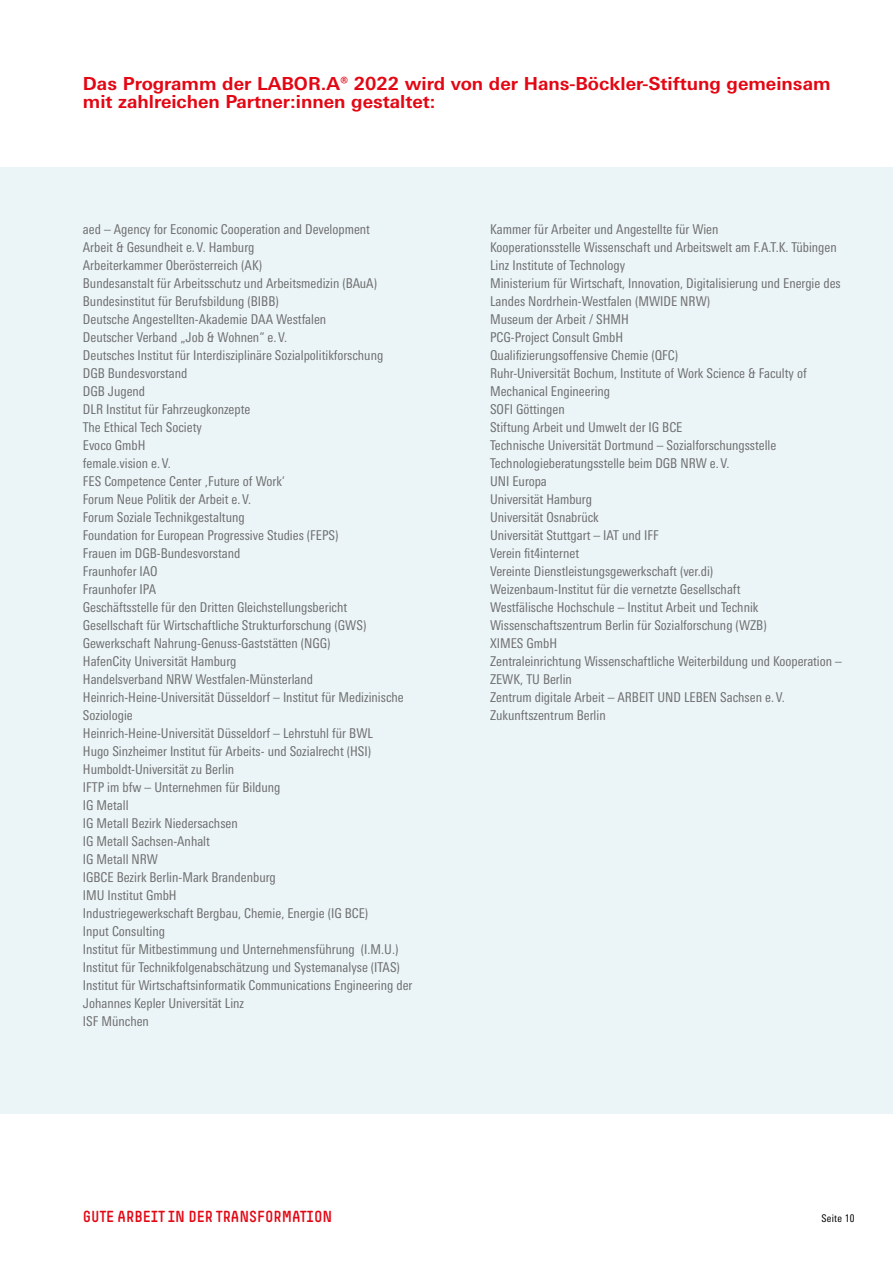
<style>
.page{position:relative;width:893px;height:1263px;background:#fff}
.page>*{position:absolute;margin:0;border:0;box-sizing:border-box;transform-origin:0 0}
.Programmpunkt_Rot{font:700 18px/18px "Univers Next Pro";color:#e30613}
.t1{font:15.75px "Simple HBS";color:#e30613}
.Name__Funktion_Insti{font:condensed 13.5px/18px "Univers Next Pro";color:#706f6f}
.t2{font:condensed 10.5px "Univers Next Pro";letter-spacing:.025em;color:#000}
</style>
<div class="page">
<div style="left:0;top:168px;width:893px;height:946px;background:#ebf5f8"></div>
<p class="Programmpunkt_Rot" style="left:83px;top:74px;width:749px">Das Programm der LABOR.A® 2022 wird von der Hans-Böckler-Stiftung gemeinsam mit zahlreichen Partner:innen gestaltet:</p>
<p class="Name__Funktion_Insti" style="left:83px;top:220px;width:289px">aed – Agency for Economic Cooperation and Development</p>
<p class="Name__Funktion_Insti" style="left:83px;top:238px;width:173px">Arbeit &amp; Gesundheit e.V. Hamburg</p>
<p class="Name__Funktion_Insti" style="left:83px;top:256px;width:181px">Arbeiterkammer Oberösterreich (AK)</p>
<p class="Name__Funktion_Insti" style="left:83px;top:274px;width:296px">Bundesanstalt für Arbeitsschutz und Arbeitsmedizin (BAuA)</p>
<p class="Name__Funktion_Insti" style="left:83px;top:292px;width:197px">Bundesinstitut für Berufsbildung (BIBB)</p>
<p class="Name__Funktion_Insti" style="left:83px;top:310px;width:245px">Deutsche Angestellten-Akademie DAA Westfalen</p>
<p class="Name__Funktion_Insti" style="left:83px;top:328px;width:206px">Deutscher Verband „Job &amp; Wohnen“ e.V.</p>
<p class="Name__Funktion_Insti" style="left:83px;top:346px;width:302px">Deutsches Institut für Interdisziplinäre Sozialpolitikforschung</p>
<p class="Name__Funktion_Insti" style="left:83px;top:364px;width:106px">DGB Bundesvorstand</p>
<p class="Name__Funktion_Insti" style="left:83px;top:382px;width:64px">DGB Jugend</p>
<p class="Name__Funktion_Insti" style="left:83px;top:400px;width:169px">DLR Institut für Fahrzeugkonzepte</p>
<p class="Name__Funktion_Insti" style="left:83px;top:418px;width:121px">The Ethical Tech Society</p>
<p class="Name__Funktion_Insti" style="left:83px;top:436px;width:64px">Evoco GmbH</p>
<p class="Name__Funktion_Insti" style="left:83px;top:454px;width:89px">female.vision e.V.</p>
<p class="Name__Funktion_Insti" style="left:83px;top:472px;width:203px">FES Competence Center ‚Future of Work‘</p>
<p class="Name__Funktion_Insti" style="left:83px;top:490px;width:170px">Forum Neue Politik der Arbeit e.V.</p>
<p class="Name__Funktion_Insti" style="left:83px;top:508px;width:163px">Forum Soziale Technikgestaltung</p>
<p class="Name__Funktion_Insti" style="left:83px;top:526px;width:257px">Foundation for European Progressive Studies (FEPS)</p>
<p class="Name__Funktion_Insti" style="left:83px;top:544px;width:159px">Frauen im DGB-Bundesvorstand</p>
<p class="Name__Funktion_Insti" style="left:83px;top:562px;width:76px">Fraunhofer IAO</p>
<p class="Name__Funktion_Insti" style="left:83px;top:580px;width:75px">Fraunhofer IPA</p>
<p class="Name__Funktion_Insti" style="left:83px;top:598px;width:266px">Geschäftsstelle für den Dritten Gleichstellungsbericht</p>
<p class="Name__Funktion_Insti" style="left:83px;top:616px;width:285px">Gesellschaft für Wirtschaftliche Strukturforschung (GWS)</p>
<p class="Name__Funktion_Insti" style="left:83px;top:634px;width:249px">Gewerkschaft Nahrung-Genuss-Gaststätten (NGG)</p>
<p class="Name__Funktion_Insti" style="left:83px;top:652px;width:155px">HafenCity Universität Hamburg</p>
<p class="Name__Funktion_Insti" style="left:83px;top:670px;width:232px">Handelsverband NRW Westfalen-Münsterland</p>
<p class="Name__Funktion_Insti" style="left:83px;top:688px;width:322px">Heinrich-Heine-Universität Düsseldorf – Institut für Medizinische<br>Soziologie</p>
<p class="Name__Funktion_Insti" style="left:83px;top:724px;width:292px">Heinrich-Heine-Universität Düsseldorf – Lehrstuhl für BWL</p>
<p class="Name__Funktion_Insti" style="left:83px;top:742px;width:290px">Hugo Sinzheimer Institut für Arbeits- und Sozialrecht (HSI)</p>
<p class="Name__Funktion_Insti" style="left:83px;top:760px;width:153px">Humboldt-Universität zu Berlin</p>
<p class="Name__Funktion_Insti" style="left:83px;top:778px;width:199px">IFTP im bfw – Unternehmen für Bildung</p>
<p class="Name__Funktion_Insti" style="left:83px;top:796px;width:47px">IG Metall</p>
<p class="Name__Funktion_Insti" style="left:83px;top:814px;width:156px">IG Metall Bezirk Niedersachsen</p>
<p class="Name__Funktion_Insti" style="left:83px;top:832px;width:129px">IG Metall Sachsen-Anhalt</p>
<p class="Name__Funktion_Insti" style="left:83px;top:850px;width:77px">IG Metall NRW</p>
<p class="Name__Funktion_Insti" style="left:83px;top:868px;width:194px">IGBCE Bezirk Berlin-Mark Brandenburg</p>
<p class="Name__Funktion_Insti" style="left:83px;top:886px;width:95px">IMU Institut GmbH</p>
<p class="Name__Funktion_Insti" style="left:83px;top:904px;width:287px">Industriegewerkschaft Bergbau, Chemie, Energie (IG BCE)</p>
<p class="Name__Funktion_Insti" style="left:83px;top:922px;width:84px">Input Consulting</p>
<p class="Name__Funktion_Insti" style="left:83px;top:940px;width:317px">Institut für Mitbestimmung und Unternehmensführung (I.M.U.)</p>
<p class="Name__Funktion_Insti" style="left:83px;top:958px;width:319px">Institut für Technikfolgenabschätzung und Systemanalyse (ITAS)</p>
<p class="Name__Funktion_Insti" style="left:83px;top:976px;width:331px">Institut für Wirtschaftsinformatik Communications Engineering der<br>Johannes Kepler Universität Linz</p>
<p class="Name__Funktion_Insti" style="left:83px;top:1012px;width:68px">ISF München</p>
<p class="Name__Funktion_Insti" style="left:490px;top:220px;width:230px">Kammer für Arbeiter und Angestellte für Wien</p>
<p class="Name__Funktion_Insti" style="left:490px;top:238px;width:348px">Kooperationsstelle Wissenschaft und Arbeitswelt am F.A.T.K. Tübingen</p>
<p class="Name__Funktion_Insti" style="left:490px;top:256px;width:137px">Linz Institute of Technology</p>
<p class="Name__Funktion_Insti" style="left:490px;top:274px;width:352px">Ministerium für Wirtschaft, Innovation, Digitalisierung und Energie des<br>Landes Nordrhein-Westfalen (MWIDE NRW)</p>
<p class="Name__Funktion_Insti" style="left:490px;top:310px;width:140px">Museum der Arbeit / SHMH</p>
<p class="Name__Funktion_Insti" style="left:490px;top:328px;width:135px">PCG-Project Consult GmbH</p>
<p class="Name__Funktion_Insti" style="left:490px;top:346px;width:190px">Qualifizierungsoffensive Chemie (QFC)</p>
<p class="Name__Funktion_Insti" style="left:490px;top:364px;width:318px">Ruhr-Universität Bochum, Institute of Work Science &amp; Faculty of<br>Mechanical Engineering</p>
<p class="Name__Funktion_Insti" style="left:490px;top:400px;width:76px">SOFI Göttingen</p>
<p class="Name__Funktion_Insti" style="left:490px;top:418px;width:194px">Stiftung Arbeit und Umwelt der IG BCE</p>
<p class="Name__Funktion_Insti" style="left:490px;top:436px;width:288px">Technische Universität Dortmund – Sozialforschungsstelle</p>
<p class="Name__Funktion_Insti" style="left:490px;top:454px;width:241px">Technologieberatungsstelle beim DGB NRW e.V.</p>
<p class="Name__Funktion_Insti" style="left:490px;top:472px;width:58px">UNI Europa</p>
<p class="Name__Funktion_Insti" style="left:490px;top:490px;width:103px">Universität Hamburg</p>
<p class="Name__Funktion_Insti" style="left:490px;top:508px;width:110px">Universität Osnabrück</p>
<p class="Name__Funktion_Insti" style="left:490px;top:526px;width:170px">Universität Stuttgart – IAT und IFF</p>
<p class="Name__Funktion_Insti" style="left:490px;top:544px;width:91px">Verein fit4internet</p>
<p class="Name__Funktion_Insti" style="left:490px;top:562px;width:225px">Vereinte Dienstleistungsgewerkschaft (ver.di)</p>
<p class="Name__Funktion_Insti" style="left:490px;top:580px;width:252px">Weizenbaum-Institut für die vernetzte Gesellschaft</p>
<p class="Name__Funktion_Insti" style="left:490px;top:598px;width:270px">Westfälische Hochschule – Institut Arbeit und Technik</p>
<p class="Name__Funktion_Insti" style="left:490px;top:616px;width:278px">Wissenschaftszentrum Berlin für Sozialforschung (WZB)</p>
<p class="Name__Funktion_Insti" style="left:490px;top:634px;width:69px">XIMES GmbH</p>
<p class="Name__Funktion_Insti" style="left:490px;top:652px;width:353px">Zentraleinrichtung Wissenschaftliche Weiterbildung und Kooperation –<br>ZEWK, TU Berlin</p>
<p class="Name__Funktion_Insti" style="left:490px;top:688px;width:296px">Zentrum digitale Arbeit – ARBEIT UND LEBEN Sachsen e.V.</p>
<p class="Name__Funktion_Insti" style="left:490px;top:706px;width:117px">Zukunftszentrum Berlin</p>
<p class="t1" style="left:83px;top:1207px;width:251px">GUTE ARBEIT IN DER TRANSFORMATION</p>
<p class="t2" style="left:822px;top:1212px;width:35px">Seite 10</p>
</div>
